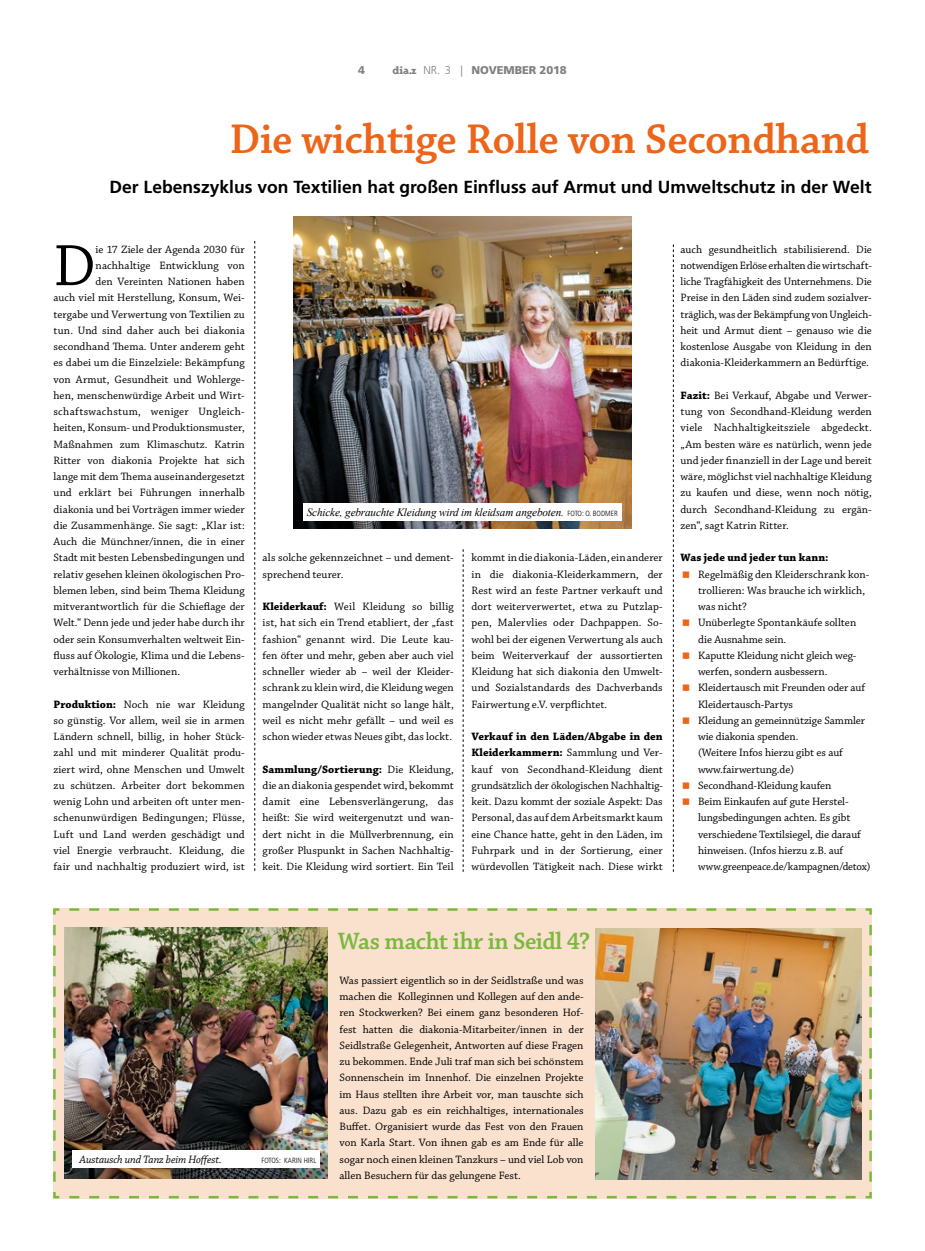
<style>
.page{position:relative;width:925px;height:1251px;background:#fff}
.page>*{position:absolute;margin:0;border:0;box-sizing:border-box;transform-origin:0 0}
.t1{font:61.25px "Chaparral Pro";color:#000}
.t2{font:600 43.75px "Chaparral Pro";letter-spacing:-.01em;color:#ec6519}
.t3{font:600 25px "Chaparral Pro";letter-spacing:-.015em;color:#7bb83e}
.t4{font:700 17.5px "Frutiger LT Std";color:#000}
.t5{font:11.25px/16.2px "Chaparral Pro";color:#000;text-align:justify}
.t6{font:italic 11.25px "Times New Roman";letter-spacing:-.01em;color:#000}
.t7{font:11.25px "Chaparral Pro";letter-spacing:.03em;color:#000}
.t8{font:italic 11.25px "Chaparral Pro";letter-spacing:-.005em;color:#000}
.t9{font:900 11.25px "Frutiger LT Std";letter-spacing:-.01em;color:#818084}
.t10{font:700 11.25px "Chaparral Pro";letter-spacing:.005em;color:#000}
.t11{font:300 condensed 7.5px "Frutiger LT Std";color:#000}
.s1{font-family:"Triplex Serif Extra Bold Oldstyle";font-weight:400}
.s2{font-weight:300}
.s3{font-weight:700}
.s4{font-family:"Frutiger LT Std";font-weight:300;font-style:normal;font-stretch:condensed;font-size:7.5px}
</style>
<div class="page">
<svg style="left:254px;top:241px;width:1px;height:630px"></svg>
<img style="left:294px;top:216px;width:337px;height:313px">
<div style="left:303px;top:503px;width:318px;height:18px;background:#fff"></div>
<svg style="left:673px;top:244px;width:1px;height:628px"></svg>
<div style="left:53px;top:908px;width:819px;height:291px;background:#fae1ce"></div>
<svg style="left:463px;top:549px;width:1px;height:323px"></svg>
<img style="left:65px;top:927px;width:262px;height:252px">
<img style="left:595px;top:929px;width:266px;height:250px">
<div style="left:72px;top:1150px;width:248px;height:17px;background:#fff"></div>
<p class="t9" style="left:358px;top:63px;width:8px">4</p>
<p class="t9" style="left:392px;top:63px;width:176px"><span class="s1">dia.z</span> <span class="s2">Nr. 3 |</span> NOVEMBER 2018</p>
<h2 class="t2" style="left:230px;top:114px;width:641px">Die wichtige Rolle von Secondhand</h2>
<h3 class="t4" style="left:110px;top:177px;width:763px">Der Lebenszyklus von Textilien hat großen Einfluss auf Armut und Umweltschutz in der Welt</h3>
<h1 class="t1" style="left:54px;top:232px;width:44px">D</h1>
<p class="t5" style="left:96px;top:241px;width:151px">ie 17 Ziele der Agenda 2030 für</p>
<p class="t5" style="left:96px;top:258px;width:151px">nachhaltige Entwicklung von</p>
<p class="t5" style="left:96px;top:274px;width:151px">den Vereinten Nationen haben</p>
<p class="t5" style="left:54px;top:290px;width:193px">auch viel mit Herstellung, Konsum, Wei-</p>
<p class="t5" style="left:54px;top:306px;width:193px">tergabe und Verwertung von Textilien zu</p>
<p class="t5" style="left:54px;top:323px;width:193px">tun. Und sind daher auch bei diakonia</p>
<p class="t5" style="left:54px;top:339px;width:193px">secondhand Thema. Unter anderem geht</p>
<p class="t5" style="left:54px;top:355px;width:193px">es dabei um die Einzelziele: Bekämpfung</p>
<p class="t5" style="left:54px;top:371px;width:193px">von Armut, Gesundheit und Wohlerge-</p>
<p class="t5" style="left:54px;top:388px;width:193px">hen, menschenwürdige Arbeit und Wirt-</p>
<p class="t7" style="left:54px;top:405px;width:193px">schaftswachstum, weniger Ungleich-</p>
<p class="t5" style="left:54px;top:420px;width:193px">heiten, Konsum- und Produktionsmuster,</p>
<p class="t5" style="left:54px;top:436px;width:193px">Maßnahmen zum Klimaschutz. Katrin</p>
<p class="t5" style="left:54px;top:453px;width:193px">Ritter von diakonia Projekte hat sich</p>
<p class="t5" style="left:54px;top:469px;width:193px">lange mit dem Thema auseinandergesetzt</p>
<p class="t5" style="left:54px;top:485px;width:193px">und erklärt bei Führungen innerhalb</p>
<p class="t5" style="left:54px;top:501px;width:193px">diakonia und bei Vorträgen immer wieder</p>
<p class="t5" style="left:54px;top:518px;width:193px">die Zusammenhänge. Sie sagt: „Klar ist:</p>
<p class="t5" style="left:54px;top:534px;width:193px">Auch die Münchner/innen, die in einer</p>
<p class="t5" style="left:54px;top:550px;width:193px">Stadt mit besten Lebensbedingungen und</p>
<p class="t5" style="left:54px;top:566px;width:193px">relativ gesehen kleinen ökologischen Pro-</p>
<p class="t5" style="left:54px;top:583px;width:193px">blemen leben, sind beim Thema Kleidung</p>
<p class="t5" style="left:54px;top:599px;width:193px">mitverantwortlich für die Schieflage der</p>
<p class="t5" style="left:54px;top:615px;width:193px">Welt.“ Denn jede und jeder habe durch ihr</p>
<p class="t5" style="left:54px;top:631px;width:193px">oder sein Konsumverhalten weltweit Ein-</p>
<p class="t5" style="left:54px;top:648px;width:193px">fluss auf Ökologie, Klima und die Lebens-</p>
<p class="t5" style="left:54px;top:664px;width:128px">verhältnisse von Millionen.</p>
<p class="t5" style="left:54px;top:696px;width:193px"><span class="s3">Produktion:</span> Noch nie war Kleidung so günstig. Vor allem, weil sie in armen Ländern schnell, billig, in hoher Stück&shy;zahl und mit minderer Qualität produ&shy;ziert wird, ohne Menschen und Umwelt zu schützen. Arbeiter dort bekommen wenig Lohn und arbeiten oft unter men&shy;schenunwürdigen Bedingungen; Flüsse, Luft und Land werden geschädigt und viel Energie verbraucht. Kleidung, die fair und nachhaltig produziert wird, ist</p>
<p class="t6" style="left:307px;top:504px;width:312px">Schicke, gebrauchte Kleidung wird im kleidsam angeboten. <span class="s4">FOTO: O. BODM ER</span></p>
<p class="t5" style="left:262px;top:550px;width:193px">als solche gekennzeichnet – und dement&shy;sprechend teurer.</p>
<p class="t5" style="left:262px;top:599px;width:193px"><span class="s3">Kleiderkauf:</span> Weil Kleidung so billig ist, hat sich ein Trend etabliert, der „fast fashion“ genannt wird. Die Leute kau&shy;fen öfter und mehr, geben aber auch viel schneller wieder ab – weil der Kleider&shy;schrank zu klein wird, die Kleidung wegen mangelnder Qualität nicht so lange hält, weil es nicht mehr gefällt – und weil es schon wieder etwas Neues gibt, das lockt.</p>
<p class="t5" style="left:262px;top:761px;width:193px"><span class="s3">Sammlung/Sortierung:</span> Die Kleidung, die an diakonia gespendet wird, bekommt damit eine Lebensverlängerung, das heißt: Sie wird weitergenutzt und wan&shy;dert nicht in die Müllverbrennung, ein großer Pluspunkt in Sachen Nachhaltig&shy;keit. Die Kleidung wird sortiert. Ein Teil</p>
<p class="t5" style="left:471px;top:550px;width:193px">kommt in die diakonia-Läden, ein anderer in die diakonia-Kleiderkammern, der Rest wird an feste Partner verkauft und dort weiterverwertet, etwa zu Putzlap&shy;pen, Malervlies oder Dachpappen. So&shy;wohl bei der eigenen Verwertung als auch beim Weiterverkauf der aussortierten Kleidung hat sich diakonia den Umwelt&shy;und Sozialstandards des Dachverbands Fairwertung e.V. verpflichtet.</p>
<p class="t5" style="left:471px;top:729px;width:193px"><span class="s3">Verkauf in den Läden/Abgabe in den Kleiderkammern:</span> Sammlung und Ver&shy;kauf von Secondhand-Kleidung dient grundsätzlich der ökologischen Nachhaltig&shy;keit. Dazu kommt der soziale Aspekt: Das Personal, das auf dem Arbeitsmarkt kaum eine Chance hatte, geht in den Läden, im Fuhrpark und in der Sortierung, einer würdevollen Tätigkeit nach. Diese wirkt</p>
<p class="t5" style="left:680px;top:241px;width:193px">auch gesundheitlich stabilisierend. Die notwendigen Erlöse erhalten die wirtschaft&shy;liche Tragfähigkeit des Unternehmens. Die Preise in den Läden sind zudem sozialver&shy;träglich, was der Bekämpfung von Ungleich&shy;heit und Armut dient – genauso wie die kostenlose Ausgabe von Kleidung in den diakonia-Kleiderkammern an Bedürftige.</p>
<p class="t5" style="left:680px;top:388px;width:193px"><span class="s3">Fazit:</span> Bei Verkauf, Abgabe und Verwer&shy;tung von Secondhand-Kleidung werden viele Nachhaltigkeitsziele abgedeckt. „Am besten wäre es natürlich, wenn jede und jeder finanziell in der Lage und bereit wäre, möglichst viel nachhaltige Kleidung zu kaufen und diese, wenn noch nötig, durch Secondhand-Kleidung zu ergän&shy;zen“, sagt Katrin Ritter.</p>
<p class="t10" style="left:680px;top:551px;width:150px">Was jede und jeder tun kann:</p>
<p class="t5" style="left:698px;top:566px;width:174px;text-align:left">Regelmäßig den Kleiderschrank kon&shy;trollieren: Was brauche ich wirklich, was nicht?<br>Unüberlegte Spontankäufe sollten die Ausnahme sein.<br>Kaputte Kleidung nicht gleich weg&shy;werfen, sondern ausbessern.<br>Kleidertausch mit Freunden oder auf<br>Kleidertausch-Partys<br>Kleidung an gemeinnützige Sammler wie diakonia spenden.<br>(Weitere Infos hierzu gibt es auf www.fairwertung.de)<br>Secondhand-Kleidung kaufen<br>Beim Einkaufen auf gute Herstel&shy;lungsbedingungen achten. Es gibt verschiedene Textilsiegel, die darauf hinweisen. (Infos hierzu z.B. auf www.greenpeace.de/kampagnen/detox)</p>
<p class="t8" style="left:79px;top:1153px;width:144px">Austausch und Tanz beim Hoffest.</p>
<p class="t11" style="left:261px;top:1156px;width:56px">FOTOS: KARIN HI RL</p>
<h3 class="t3" style="left:338px;top:927px;width:254px">Was macht ihr in Seidl 4?</h3>
<p class="t5" style="left:339px;top:973px;width:246px">Was passiert eigentlich so in der Seidlstraße und was machen die Kolleginnen und Kollegen auf den ande&shy;ren Stockwerken? Bei einem ganz besonderen Hof&shy;fest hatten die diakonia-Mitarbeiter/innen in der Seidlstraße Gelegenheit, Antworten auf diese Fragen zu bekommen. Ende Juli traf man sich bei schönstem Sonnenschein im Innenhof. Die einzelnen Projekte im Haus stellten ihre Arbeit vor, man tauschte sich aus. Dazu gab es ein reichhaltiges, internationales Buffet. Organisiert wurde das Fest von den Frauen von Karla Start. Von ihnen gab es am Ende für alle sogar noch einen kleinen Tanzkurs – und viel Lob von allen Besuchern für das gelungene Fest.</p>
</div>
